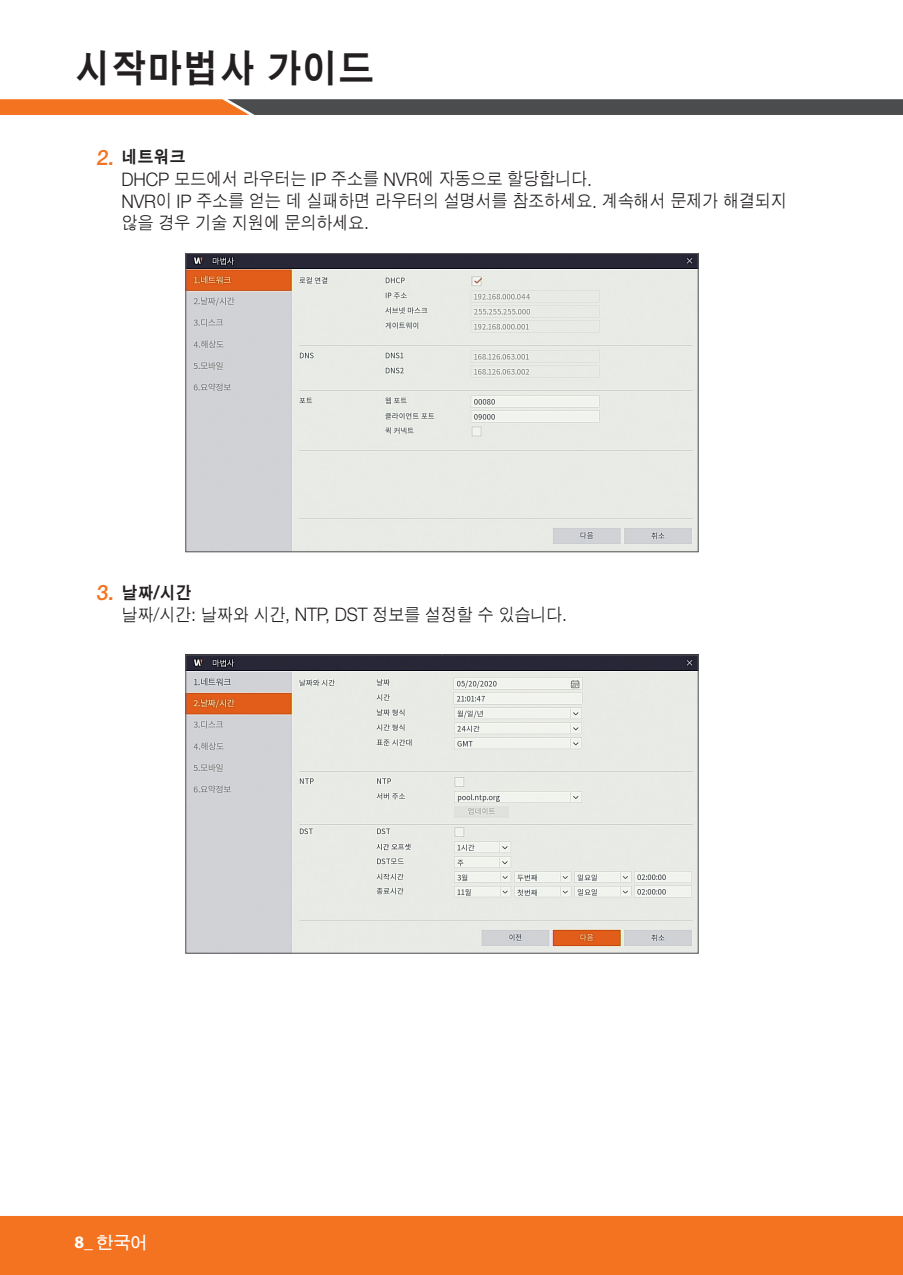
<style>
.page{position:relative;width:903px;height:1275px;background:#fff}
.page>*{position:absolute;margin:0;border:0;box-sizing:border-box;transform-origin:0 0}
.t1{font:37.98px "D Xgo Std 60";letter-spacing:.055em;color:#231f20;scale:.9 1}
.t2{font:16.97px/21.9px "D Xgo Std 20";letter-spacing:.04em;color:#231f20;scale:.9 1}
.t3{font:16.97px "D Xgo Std 60";letter-spacing:.04em;color:#231f20;scale:.9 1}
.t4{font:16.97px "D Xgo Std 40";color:#fff}
.s1{font-family:"Helvetica Neue cp";font-weight:500;font-size:21.18px;color:#f47321}
.s2{font-family:"Helvetica Neue cp";font-weight:300;font-size:18.72px}
.s3{font-family:"Helvetica Neue cp";font-weight:500;font-size:18.72px}
.s4{font-family:"Myriad Pro";font-weight:700;font-size:17.5px}
.s5{font-family:"Myriad Pro";font-size:17.5px}
</style>
<div class="page">
<div style="left:0;top:1216px;width:903px;height:59px;background:#f47321"></div>
<svg style="left:0;top:99px;width:903px;height:16px;background:#7a5945"></svg>
<img style="left:187px;top:255px;width:510px;height:295px">
<div style="left:185px;top:253px;width:514px;height:299px;border:1px solid #57585a"></div>
<img style="left:187px;top:656px;width:510px;height:296px">
<div style="left:185px;top:654px;width:514px;height:300px;border:1px solid #57585a"></div>
<h1 class="t1" style="left:75px;top:49px;width:332px">시작마법사 가이드</h1>
<p class="t3" style="left:96px;top:149px;width:100px"><span class="s1">2.</span> 네트워크</p>
<p class="t2" style="left:122px;top:169px;width:740px"><span class="s2">DHCP</span> 모드에서 라우터는 <span class="s2">IP</span> 주소를 <span class="s2">NVR</span>에 자동으로 할당합니다<span class="s2">.<br>NVR</span>이 <span class="s2">IP</span> 주소를 얻는 데 실패하면 라우터의 설명서를 참조하세요<span class="s2">.</span> 계속해서 문제가 해결되지 않을 경우 기술 지원에 문의하세요<span class="s2">.</span></p>
<p class="t3" style="left:96px;top:584px;width:107px"><span class="s1">3.</span> 날짜<span class="s3">/</span>시간</p>
<p class="t2" style="left:122px;top:604px;width:496px">날짜<span class="s2">/</span>시간<span class="s2">:</span> 날짜와 시간<span class="s2">, NTP, DST</span> 정보를 설정할 수 있습니다<span class="s2">.</span></p>
<p class="t4" style="left:74px;top:1234px;width:75px"><span class="s4">8</span><span class="s5">_</span> 한국어</p>
</div>
